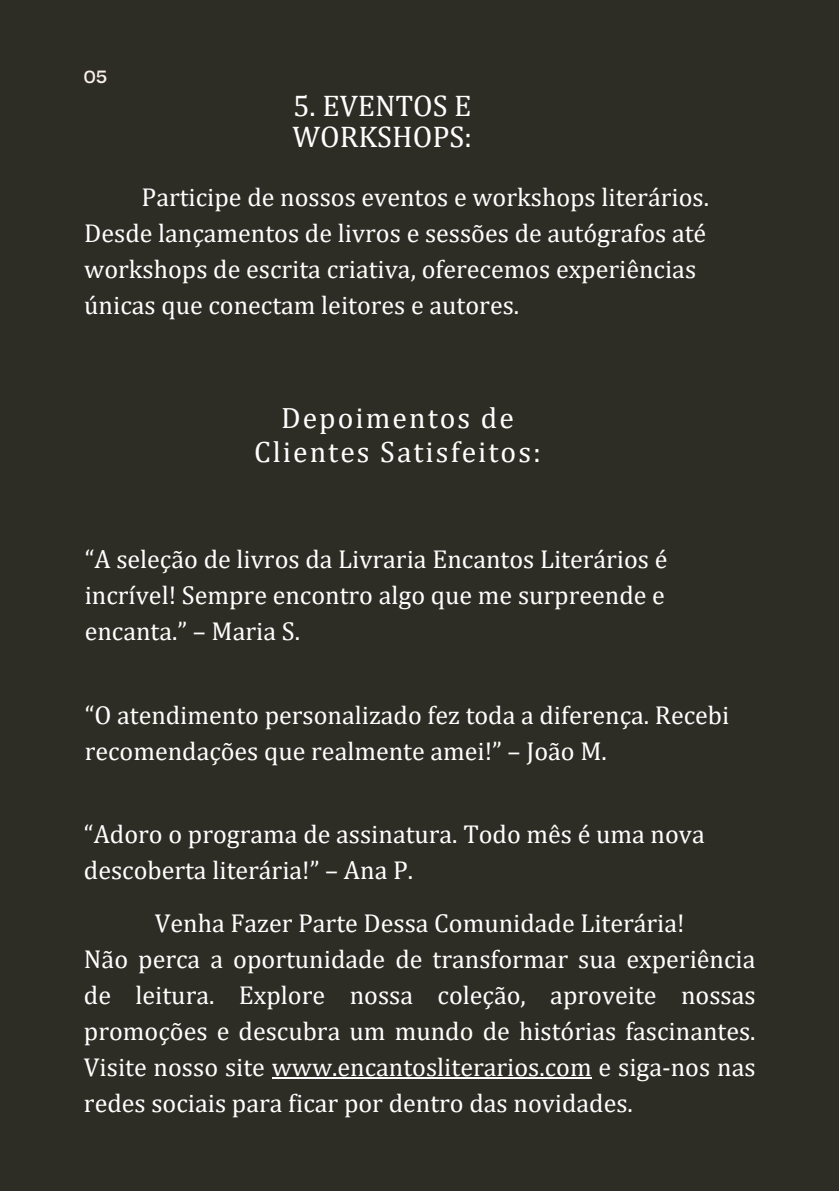
<style>
.page{position:relative;width:839px;height:1191px;background:#fff}
.page>*{position:absolute;margin:0;border:0;box-sizing:border-box;transform-origin:0 0}
.t1{font:30px/31.6px "Cambria";color:#fff}
.t2{font:29.6px/34.4px "Cambria";letter-spacing:.07em;color:#fff;text-align:center}
.t3{font:26px/36px "Cambria";color:#fff}
.t4{font:700 22px "Darker Grotesque";color:#faf2e9}
</style>
<div class="page">
<div style="left:0;top:0;width:838px;height:1191px;background:#2e2d25"></div>
<hr style="left:272px;top:1077px;width:319px;height:2px;background:#fff">
<p class="t4" style="left:84px;top:60px;width:25px">05</p>
<p class="t1" style="left:292px;top:89px;width:181px">5. EVENTOS E<br>WORKSHOPS:</p>
<h1 class="t3" style="left:84px;top:178px;width:626px;text-indent:57px">Participe de nossos eventos e workshops literários.<br>Desde lançamentos de livros e sessões de autógrafos até workshops de escrita criativa, oferecemos experiências únicas que conectam leitores e autores.</h1>
<p class="t2" style="left:254px;top:400px;width:288px">Depoimentos de<br>Clientes Satisfeitos:</p>
<h2 class="t3" style="left:85px;top:541px;width:582px;text-align:justify">“A seleção de livros da Livraria Encantos Literários é incríví el! Sempre encontro algo que me surpreende e encanta.” – Maria S.</h2>
<p class="t3" style="left:85px;top:696px;width:646px">“O atendimento personalizado fez toda a diferença. Recebi recomendações que realmente amei!” – João M.</p>
<p class="t3" style="left:84px;top:816px;width:622px">“Adoro o programa de assinatura. Todo mês é uma nova descoberta literária!” – Ana P.</p>
<p class="t3" style="left:155px;top:904px;width:531px">Venha Fazer Parte Dessa Comunidade Literária!</p>
<p class="t3" style="left:84px;top:940px;width:673px;text-align:justify">Não perca a oportunidade de transformar sua experiência de leitura. Explore nossa coleção, aproveite nossas promoções e descubra um mundo de histórias fascinantes.<br>Visite nosso site www.encantosliterarios.com e siga-nos nas redes sociais para ficar por dentro das novidades.</p>
</div>
